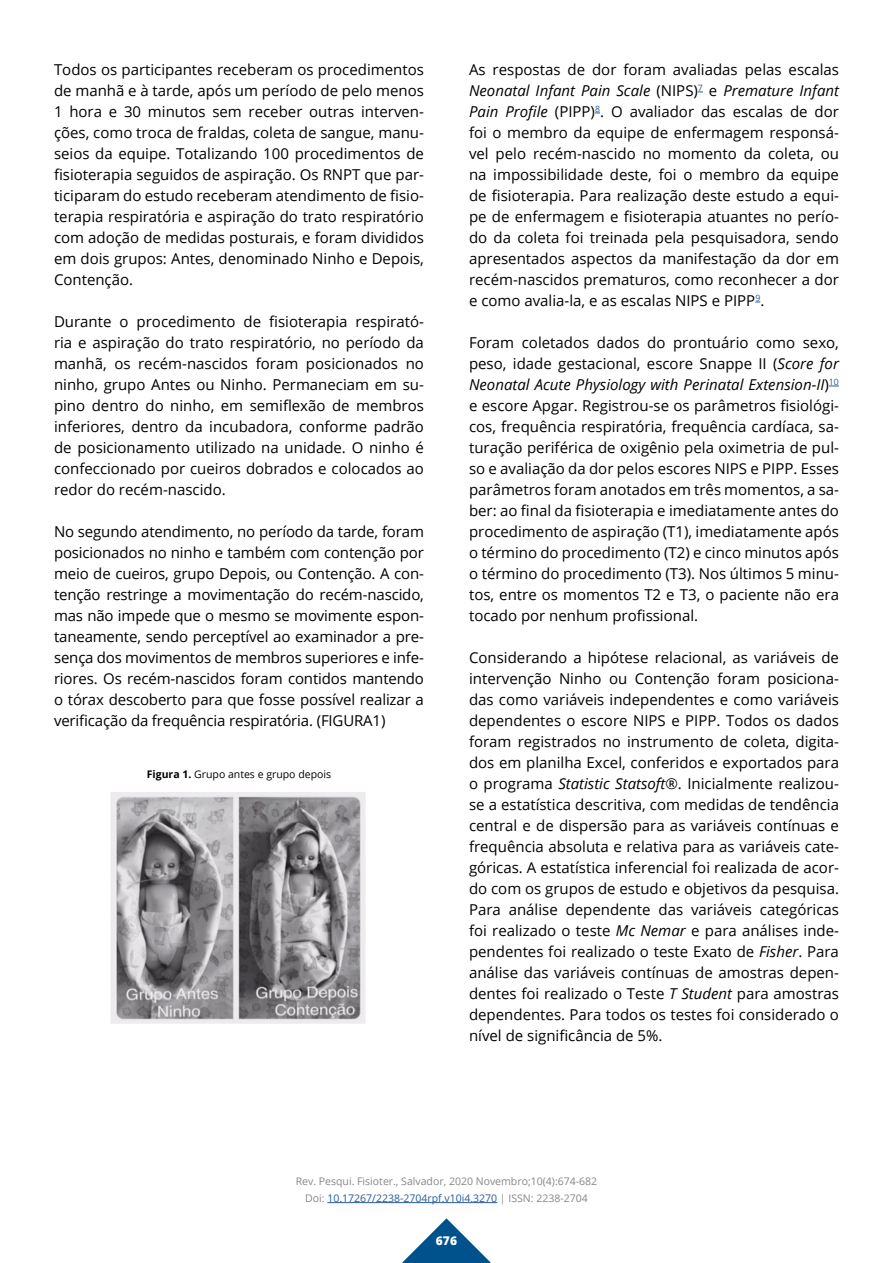
<style>
.page{position:relative;width:893px;height:1263px;background:#fff}
.page>*{position:absolute;margin:0;border:0;box-sizing:border-box;transform-origin:0 0}
.t1{font:15px/21px "Open Sans";color:#000;text-align:justify}
.t2{font:800 12px "Open Sans";color:#fff}
.t3{font:10.5px/16.5px "Open Sans";color:#878787;text-align:center}
.t4{font:10.5px "Open Sans";color:#000}
.s1{font-weight:700}
.s2{font-style:italic}
.s3{color:#265b9b}
</style>
<div class="page">
<svg style="left:402px;top:1218px;width:89px;height:45px"></svg>
<hr style="left:327px;top:1202px;width:170px;height:1px;background:#265b9b">
<img style="left:110px;top:793px;width:255px;height:231px">
<p class="t1" style="left:54px;top:59px;width:371px">Todos os participantes receberam os procedimentos de manhã e à tarde, após um período de pelo menos 1 hora e 30 minutos sem receber outras interven&shy;ções, como troca de fraldas, coleta de sangue, manu&shy;seios da equipe. Totalizando 100 procedimentos de fisioterapia seguidos de aspiração. Os RNPT que par&shy;ticiparam do estudo receberam atendimento de fisio&shy;terapia respiratória e aspiração do trato respiratório com adoção de medidas posturais, e foram divididos em dois grupos: Antes, denominado Ninho e Depois, Contenção.</p>
<p class="t1" style="left:54px;top:311px;width:371px">Durante o procedimento de fisioterapia respirató&shy;ria e aspiração do trato respiratório, no período da manhã, os recém-nascidos foram posicionados no ninho, grupo Antes ou Ninho. Permaneciam em su&shy;pino dentro do ninho, em semiflexão de membros inferiores, dentro da incubadora, conforme padrão de posicionamento utilizado na unidade. O ninho é confeccionado por cueiros dobrados e colocados ao redor do recém-nascido.</p>
<p class="t1" style="left:54px;top:521px;width:371px">No segundo atendimento, no período da tarde, foram posicionados no ninho e também com contenção por meio de cueiros, grupo Depois, ou Contenção. A con&shy;tenção restringe a movimentação do recém-nascido, mas não impede que o mesmo se movimente espon&shy;taneamente, sendo perceptível ao examinador a pre&shy;sença dos movimentos de membros superiores e infe&shy;riores. Os recém-nascidos foram contidos mantendo o tórax descoberto para que fosse possível realizar a verificação da frequência respiratória. (FIGURA1)</p>
<p class="t4" style="left:147px;top:767px;width:186px"><span class="s1">Figura 1.</span> Grupo antes e grupo depois</p>
<p class="t1" style="left:469px;top:59px;width:371px">As respostas de dor foram avaliadas pelas escalas <span class="s2">Neonatal Infant Pain Scale</span> (NIPS)<sup>7</sup> e <span class="s2">Premature Infant Pain Profile</span> (PIPP)<sup>8</sup>. O avaliador das escalas de dor foi o membro da equipe de enfermagem responsá&shy;vel pelo recém-nascido no momento da coleta, ou na impossibilidade deste, foi o membro da equipe de fisioterapia. Para realização deste estudo a equi&shy;pe de enfermagem e fisioterapia atuantes no perío&shy;do da coleta foi treinada pela pesquisadora, sendo apresentados aspectos da manifestação da dor em recém-nascidos prematuros, como reconhecer a dor e como avalia-la, e as escalas NIPS e PIPP<sup>9</sup>.</p>
<p class="t1" style="left:469px;top:332px;width:371px">Foram coletados dados do prontuário como sexo, peso, idade gestacional, escore Snappe II (<span class="s2">Score for Neonatal Acute Physiology with Perinatal Extension-II</span>)<sup>10 </sup>e escore Apgar. Registrou-se os parâmetros fisiológi&shy;cos, frequência respiratória, frequência cardíaca, sa&shy;turação periférica de oxigênio pela oximetria de pul&shy;so e avaliação da dor pelos escores NIPS e PIPP. Esses parâmetros foram anotados em três momentos, a sa&shy;ber: ao final da fisioterapia e imediatamente antes do procedimento de aspiração (T1), imediatamente após o término do procedimento (T2) e cinco minutos após o término do procedimento (T3). Nos últimos 5 minu&shy;tos, entre os momentos T2 e T3, o paciente não era tocado por nenhum profissional.</p>
<p class="t1" style="left:469px;top:647px;width:371px">Considerando a hipótese relacional, as variáveis de intervenção Ninho ou Contenção foram posiciona&shy;das como variáveis independentes e como variáveis dependentes o escore NIPS e PIPP. Todos os dados foram registrados no instrumento de coleta, digita&shy;dos em planilha Excel, conferidos e exportados para o programa <span class="s2">Statistic Statsoft</span>®. Inicialmente realizou&shy;se a estatística descritiva, com medidas de tendência central e de dispersão para as variáveis contínuas e frequência absoluta e relativa para as variáveis cate&shy;góricas. A estatística inferencial foi realizada de acor&shy;do com os grupos de estudo e objetivos da pesquisa.<br>Para análise dependente das variáveis categóricas foi realizado o teste <span class="s2">Mc Nemar</span> e para análises inde&shy;pendentes foi realizado o teste Exato de <span class="s2">Fisher</span>. Para análise das variáveis contínuas de amostras depen&shy;dentes foi realizado o Teste <span class="s2">T Student</span> para amostras dependentes. Para todos os testes foi considerado o nível de significância de 5%.</p>
<p class="t3" style="left:296px;top:1173px;width:303px">Rev. Pesqui. Fisioter., Salvador, 2020 Novembro;10(4):674-682<br>Doi: <span class="s3">10.17267/2238-2704rpf.v10i4.3270</span> | ISSN: 2238-2704</p>
<p class="t2" style="left:436px;top:1232px;width:23px">676</p>
</div>
